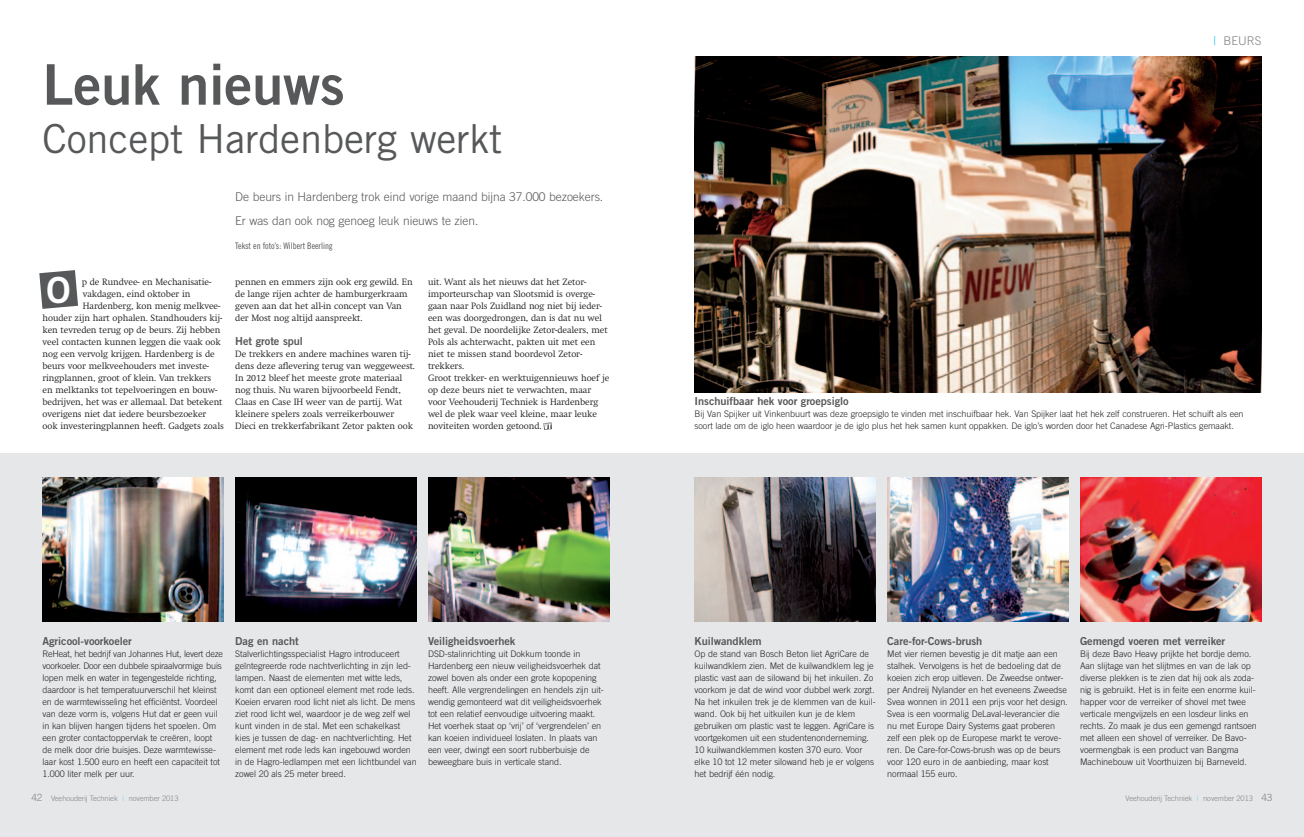
<style>
.page{position:relative;width:1304px;height:837px;background:#fff}
.page>*{position:absolute;margin:0;border:0;box-sizing:border-box;transform-origin:0 0}
.t1{font:56px "Trade Gothic LT Std Bd 2";letter-spacing:-.005em;color:#57585a}
.t2{font:40px "Trade Gothic LT Std";letter-spacing:-.005em;color:#57585a}
.t3{font:36px "Trade Gothic LT Std Bd 2";color:#fff}
.t4{font:300 12px/24px "Trade Gothic LT Std";letter-spacing:-.005em;color:#57585a}
.t5{font:300 12px "Trade Gothic LT Std";color:#808285}
.t6{font:11px "Trade Gothic LT Std Bd 2";letter-spacing:-.005em;color:#57585a}
.t7{font:300 9px/12px "Trade Gothic LT Std";letter-spacing:-.005em;color:#231f20}
.t8{font:300 9px/12px "Swift";letter-spacing:-.005em;color:#231f20}
.t9{font:9px "Trade Gothic LT Std Cn 18";letter-spacing:-.005em;color:#57585a}
.t10{font:300 7.5px "Trade Gothic LT Std";letter-spacing:-.01em;color:#808285}
.s1{font-size:10px}
.s2{font-weight:400;color:#86d6f7}
.s3{color:#15c0f2}
</style>
<div class="page">
<div style="left:0;top:453px;width:652px;height:383px;background:#e6e7e9"></div>
<div style="left:652px;top:453px;width:652px;height:383px;background:#e6e7e9"></div>
<svg style="left:39px;top:270px;width:39px;height:39px;background:#717274"></svg>
<img style="left:43px;top:477px;width:181px;height:144px">
<img style="left:235px;top:477px;width:182px;height:144px">
<img style="left:428px;top:477px;width:181px;height:144px">
<img style="left:887px;top:477px;width:182px;height:144px">
<img style="left:1080px;top:477px;width:181px;height:144px">
<img style="left:694px;top:477px;width:182px;height:144px">
<img style="left:694px;top:57px;width:567px;height:336px">
<svg style="left:543px;top:422px;width:9px;height:7px"></svg>
<h1 class="t1" style="left:43px;top:50px;width:304px">Leuk nieuws</h1>
<h2 class="t2" style="left:43px;top:114px;width:461px">Concept Hardenberg werkt</h2>
<h3 class="t3" style="left:47px;top:267px;width:26px">O</h3>
<p class="t8" style="left:82px;top:276px;width:131px">p de Rundvee- en Mechanisatie-</p>
<p class="t8" style="left:83px;top:288px;width:109px">vakdagen, eind oktober in</p>
<p class="t8" style="left:83px;top:300px;width:139px">Hardenberg, kon menig melkvee-</p>
<p class="t8" style="left:43px;top:312px;width:181px">houder zijn hart ophalen. Standhouders kij-</p>
<p class="t8" style="left:43px;top:324px;width:179px">ken tevreden terug op de beurs. Zij hebben</p>
<p class="t8" style="left:43px;top:336px;width:180px">veel contacten kunnen leggen die vaak ook</p>
<p class="t8" style="left:43px;top:348px;width:174px">nog een vervolg krijgen. Hardenberg is de</p>
<p class="t8" style="left:43px;top:360px;width:168px">beurs voor melkveehouders met investe-</p>
<p class="t8" style="left:43px;top:372px;width:170px">ringplannen, groot of klein. Van trekkers</p>
<p class="t8" style="left:43px;top:384px;width:176px">en melktanks tot tepelvoeringen en bouw-</p>
<p class="t8" style="left:43px;top:396px;width:181px">bedrijven, het was er allemaal. Dat betekent</p>
<p class="t8" style="left:43px;top:408px;width:165px">overigens niet dat iedere beursbezoeker</p>
<p class="t8" style="left:43px;top:420px;width:183px">ook investeringplannen heeft. Gadgets zoals</p>
<h3 class="t4" style="left:235px;top:184px;width:370px">De beurs in Hardenberg trok eind vorige maand bijna 37.000 bezoekers.<br>Er was dan ook nog genoeg leuk nieuws te zien.</h3>
<p class="t9" style="left:235px;top:240px;width:99px">Tekst en foto’s: Wilbert Beerling</p>
<p class="t8" style="left:235px;top:276px;width:179px">pennen en emmers zijn ook erg gewild. En de lange rijen achter de hamburgerkraam geven aan dat het all-in concept van Van der Most nog altijd aanspreekt.</p>
<p class="t6" style="left:235px;top:334px;width:69px">Het grote spul</p>
<p class="t8" style="left:235px;top:348px;width:181px">De trekkers en andere machines waren tij&shy;dens deze aflevering terug van weggeweest.<br>In 2012 bleef het meeste grote materiaal nog thuis. Nu waren bijvoorbeeld Fendt, Claas en Case IH weer van de partij. Wat kleinere spelers zoals verreikerbouwer Dieci en trekkerfabrikant Zetor pakten ook</p>
<p class="t8" style="left:428px;top:276px;width:183px">uit. Want als het nieuws dat het Zetor&shy;importeurschap van Slootsmid is overge&shy;gaan naar Pols Zuidland nog niet bij ieder&shy;een was doorgedrongen, dan is dat nu wel het geval. De noordelijke Zetor-dealers, met Pols als achterwacht, pakten uit met een niet te missen stand boordevol Zetor&shy;trekkers.<br>Groot trekker- en werktuigennieuws hoef je op deze beurs niet te verwachten, maar voor Veehouderij Techniek is Hardenberg wel de plek waar veel kleine, maar leuke noviteiten worden getoond.</p>
<p class="t6" style="left:43px;top:634px;width:91px">Agricool-voorkoeler</p>
<p class="t7" style="left:43px;top:647px;width:182px">ReHeat, het bedrijf van Johannes Hut, levert deze voorkoeler. Door een dubbele spiraalvormige buis lopen melk en water in tegengestelde richting, daardoor is het temperatuurverschil het kleinst en de warmtewisseling het efficiëntst. Voordeel van deze vorm is, volgens Hut dat er geen vuil in kan blijven hangen tijdens het spoelen. Om een groter contactoppervlak te creëren, loopt de melk door drie buisjes. Deze warmtewisse&shy;laar kost 1.500 euro en heeft een capaciteit tot 1.000 liter melk per uur.</p>
<p class="t10" style="left:31px;top:793px;width:149px"><span class="s1">42</span> Veehouderij Techniek <span class="s2">l</span> november 2013</p>
<p class="t6" style="left:235px;top:634px;width:65px">Dag en nacht</p>
<p class="t7" style="left:235px;top:647px;width:183px">Stalverlichtingsspecialist Hagro introduceert geïntegreerde rode nachtverlichting in zijn led&shy;lampen. Naast de elementen met witte leds, komt dan een optioneel element met rode leds.<br>Koeien ervaren rood licht niet als licht. De mens ziet rood licht wel, waardoor je de weg zelf wel kunt vinden in de stal. Met een schakelkast kies je tussen de dag- en nachtverlichting. Het element met rode leds kan ingebouwd worden in de Hagro-ledlampen met een lichtbundel van zowel 20 als 25 meter breed.</p>
<p class="t6" style="left:428px;top:634px;width:89px">Veiligheidsvoerhek</p>
<p class="t7" style="left:428px;top:647px;width:177px">DSD-stalinrichting uit Dokkum toonde in Hardenberg een nieuw veiligheidsvoerhek dat zowel boven als onder een grote kopopening heeft. Alle vergrendelingen en hendels zijn uit&shy;wendig gemonteerd wat dit veiligheidsvoerhek tot een relatief eenvoudige uitvoering maakt.<br>Het voerhek staat op ‘vrij’ of ‘vergrendelen’ en kan koeien individueel loslaten. In plaats van een veer, dwingt een soort rubberbuisje de beweegbare buis in verticale stand.</p>
<h3 class="t5" style="left:1213px;top:33px;width:50px"><span class="s3">|</span> beurs</h3>
<p class="t6" style="left:694px;top:394px;width:156px">Inschuifbaar hek voor groepsiglo</p>
<p class="t7" style="left:694px;top:407px;width:551px">B ij Van Spijker uit Vinkenbuurt was deze groepsiglo te vinden met inschuifbaar hek. Van Spijker laat het hek zelf construeren. Het schuift als een soort lade om de iglo heen waardoor je de iglo plus het hek samen kunt oppakken. De iglo’s worden door het Canadese Agri-Plastics gemaakt.</p>
<p class="t6" style="left:694px;top:634px;width:69px">Kuilwandklem</p>
<p class="t7" style="left:694px;top:647px;width:183px">Op de stand van Bosch Beton liet AgriCare de kuilwandklem zien. Met de kuilwandklem leg je plastic vast aan de silowand bij het inkuilen. Zo voorkom je dat de wind voor dubbel werk zorgt.<br>Na het inkuilen trek je de klemmen van de kuil&shy;wand. Ook bij het uitkuilen kun je de klem gebruiken om plastic vast te leggen. AgriCare is voortgekomen uit een studentenonderneming.<br>10 kuilwandklemmen kosten 370 euro. Voor elke 10 tot 12 meter silowand heb je er volgens het bedrijf één nodig.</p>
<p class="t6" style="left:887px;top:634px;width:97px">Care-for-Cows-brush</p>
<p class="t7" style="left:887px;top:647px;width:182px">Met vier riemen bevestig je dit matje aan een stalhek. Vervolgens is het de bedoeling dat de koeien zich erop uitleven. De Zweedse ontwer&shy;per Andreij Nylander en het eveneens Zweedse Svea wonnen in 2011 een prijs voor het design.<br>Svea is een voormalig DeLaval-leverancier die nu met Europe Dairy Systems gaat proberen zelf een plek op de Europese markt te verove&shy;ren. De Care-for-Cows-brush was op de beurs voor 120 euro in de aanbieding, maar kost normaal 155 euro.</p>
<p class="t6" style="left:1080px;top:634px;width:147px">Gemengd voeren met verreiker</p>
<p class="t7" style="left:1080px;top:647px;width:178px">B ij deze Bavo Heavy prijkte het bordje demo.<br>Aan slijtage van het slijtmes en van de lak op diverse plekken is te zien dat hij ook als zoda&shy;nig is gebruikt. Het is in feite een enorme kuil&shy;happer voor de verreiker of shovel met twee verticale mengvijzels en een losdeur links en rechts. Zo maak je dus een gemengd rantsoen met alleen een shovel of verreiker. De Bavo&shy;voermengbak is een product van Bangma Machinebouw uit Voorthuizen bij Barneveld.</p>
<p class="t10" style="left:1125px;top:793px;width:149px">Veehouderij Techniek <span class="s2">l</span> november 2013 <span class="s1">43</span></p>
</div>
